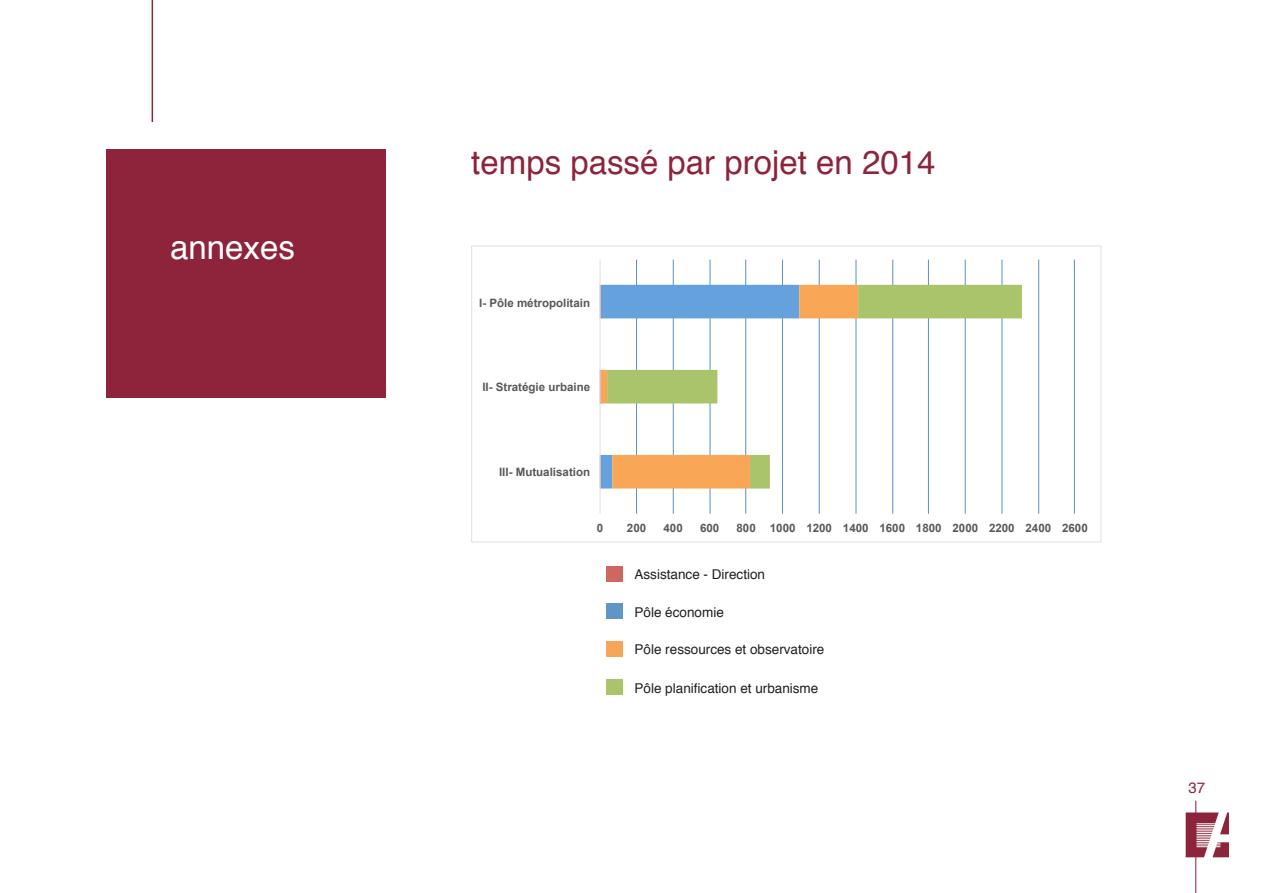
<style>
.page{position:relative;width:1263px;height:893px;background:#fff}
.page>*{position:absolute;margin:0;border:0;box-sizing:border-box;transform-origin:0 0}
.t1{font:33px "Helvetica";color:#8d243b}
.Titre_Partie{font:33px "Helvetica";color:#fff}
.t2{font:15px "Helvetica";color:#8d243b}
.t3{font:13.5px "Helvetica";color:#231f20}
.t4{font:700 11.55px "Arial";color:#595959}
</style>
<div class="page">
<svg style="left:1186px;top:812px;width:43px;height:45px"></svg>
<hr style="left:1195px;top:801px;width:1px;height:92px;background:#8d243b">
<hr style="left:152px;top:0;width:1px;height:122px;background:#8d243b">
<div style="left:606px;top:603px;width:16px;height:16px;background:#6095c7"></div>
<div style="left:606px;top:641px;width:16px;height:16px;background:#f5a659"></div>
<div style="left:606px;top:679px;width:16px;height:15px;background:#aac46b"></div>
<div style="left:106px;top:149px;width:279px;height:249px;background:#8d243b"></div>
<div style="left:606px;top:566px;width:16px;height:16px;background:#ce6760"></div>
<hr style="left:636px;top:260px;width:1px;height:254px;background:#6095c8">
<hr style="left:673px;top:260px;width:1px;height:254px;background:#6095c8">
<hr style="left:709px;top:260px;width:1px;height:254px;background:#6095c8">
<hr style="left:745px;top:260px;width:1px;height:254px;background:#6095c8">
<hr style="left:782px;top:260px;width:1px;height:254px;background:#6095c8">
<hr style="left:819px;top:260px;width:1px;height:254px;background:#6095c8">
<hr style="left:855px;top:260px;width:1px;height:254px;background:#6095c8">
<hr style="left:892px;top:260px;width:1px;height:254px;background:#6095c8">
<hr style="left:928px;top:260px;width:1px;height:254px;background:#6095c8">
<hr style="left:965px;top:260px;width:1px;height:254px;background:#6095c8">
<hr style="left:1001px;top:260px;width:1px;height:254px;background:#6095c8">
<hr style="left:1038px;top:260px;width:1px;height:254px;background:#6095c8">
<hr style="left:1074px;top:260px;width:1px;height:254px;background:#6095c8">
<svg style="left:601px;top:285px;width:6px;height:203px"></svg>
<svg style="left:607px;top:285px;width:415px;height:203px"></svg>
<hr style="left:599px;top:260px;width:2px;height:254px;background:#e0e0e0">
<p class="Titre_Partie" style="left:170px;top:222px;width:126px">annexes</p>
<p class="t1" style="left:471px;top:137px;width:466px">temps passé par projet en 2014</p>
<p class="t4" style="left:479px;top:295px;width:113px">I- Pôle métropolitain</p>
<p class="t4" style="left:482px;top:380px;width:109px">II- Stratégie urbaine</p>
<p class="t4" style="left:499px;top:464px;width:93px">III- Mutualisation</p>
<p class="t4" style="left:597px;top:521px;width:8px">0</p>
<p class="t4" style="left:627px;top:521px;width:21px">200</p>
<p class="t4" style="left:663px;top:521px;width:21px">400</p>
<p class="t4" style="left:700px;top:521px;width:21px">600</p>
<p class="t4" style="left:736px;top:521px;width:353px">800 1000 1200 1400 1600 1800 2000 2200 2400 2600</p>
<p class="t3" style="left:634px;top:564px;width:132px">Assistance - Direction</p>
<p class="t3" style="left:634px;top:601px;width:91px">Pôle économie</p>
<p class="t3" style="left:634px;top:638px;width:191px">Pôle ressources et observatoire</p>
<p class="t3" style="left:634px;top:677px;width:185px">Pôle planification et urbanisme</p>
<p class="t2" style="left:1188px;top:776px;width:18px">37</p>
</div>
